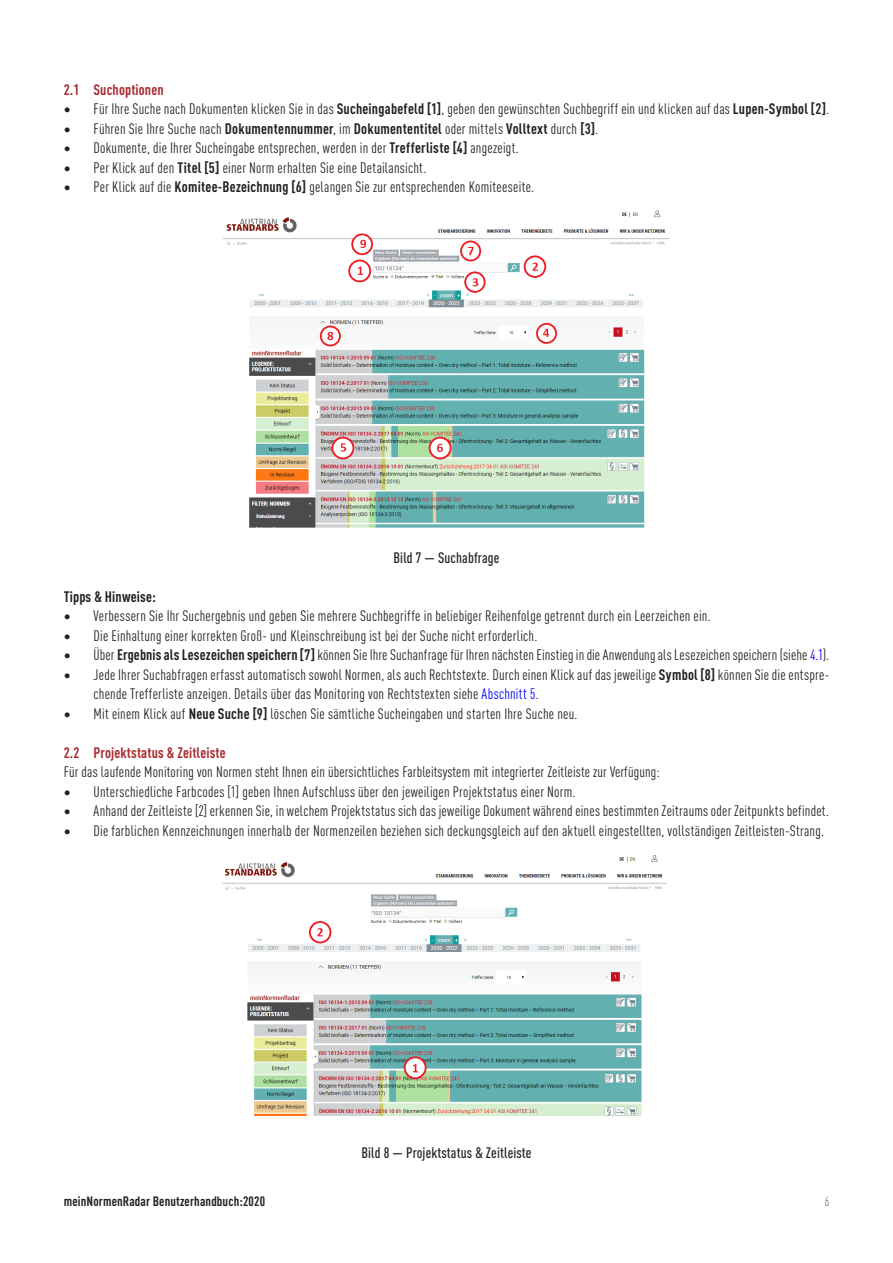
<style>
.page{position:relative;width:893px;height:1263px;background:#fff}
.page>*{position:absolute;margin:0;border:0;box-sizing:border-box;transform-origin:0 0}
.List_Continue{font:condensed 15px/19.5px "DINOT";letter-spacing:.015em;color:#231f20}
.Body_Text{font:condensed 15px "DINOT";letter-spacing:.01em;color:#231f20}
.Figure_title{font:500 condensed 15px "DINOT";letter-spacing:.01em;color:#231f20}
.Heading_2{font:700 condensed 15px "DINOT";letter-spacing:.01em;color:#a72b30}
.Body_Text-2{font:700 condensed 15px "DINOT";letter-spacing:.01em;color:#231f20}
.t1{font:700 condensed 13.5px "DINOT";letter-spacing:.01em;color:#231f20}
.t2{font:300 condensed 13.5px "DINOT";color:#231f20}
.s1{font-weight:700}
.s2{color:#00f}
</style>
<div class="page">
<img style="left:224px;top:210px;width:445px;height:318px">
<img style="left:222px;top:855px;width:445px;height:261px">
<h2 class="Heading_2" style="left:64px;top:78px;width:101px">2.1 Suchoptionen</h2>
<p class="List_Continue" style="left:64px;top:98px;width:767px">• Für Ihre Suche nach Dokumenten klicken Sie in das <span class="s1">Sucheingabefeld [1]</span>, geben den gewünschten Suchbegriff ein und klicken auf das <span class="s1">Lupen-Symbol [2]</span>.</p>
<p class="List_Continue" style="left:64px;top:118px;width:536px">• Führen Sie Ihre Suche nach <span class="s1">Dokumentennummer</span>, im <span class="s1">Dokumententitel</span> oder mittels <span class="s1">Volltext</span> durch <span class="s1">[3]</span>.</p>
<p class="List_Continue" style="left:64px;top:137px;width:457px">• Dokumente, die Ihrer Sucheingabe entsprechen, werden in der <span class="s1">Trefferliste [4]</span> angezeigt.</p>
<p class="List_Continue" style="left:64px;top:157px;width:364px">• Per Klick auf den <span class="s1">Titel [5]</span> einer Norm erhalten Sie eine Detailansicht.</p>
<p class="List_Continue" style="left:64px;top:176px;width:472px">• Per Klick auf die <span class="s1">Komitee-Bezeichnung [6]</span> gelangen Sie zur entsprechenden Komiteeseite.</p>
<p class="Figure_title" style="left:393px;top:547px;width:108px">Bild 7 — Suchabfrage</p>
<p class="Body_Text-2" style="left:64px;top:585px;width:94px">Tipps &amp; Hinweise:</p>
<p class="List_Continue" style="left:64px;top:605px;width:648px">• Verbessern Sie Ihr Suchergebnis und geben Sie mehrere Suchbegriffe in beliebiger Reihenfolge getrennt durch ein Leerzeichen ein.</p>
<p class="List_Continue" style="left:64px;top:625px;width:475px">• Die Einhaltung einer korrekten Groß- und Kleinschreibung ist bei der Suche nicht erforderlich.</p>
<p class="List_Continue" style="left:64px;top:644px;width:767px">• Über <span class="s1">Ergebnis als Lesezeichen speichern [7]</span> können Sie Ihre Suchanfrage für Ihren nächsten Einstieg in die Anwendung als Lesezeichen speichern (siehe <span class="s2">4.1</span>).</p>
<p class="List_Continue" style="left:94px;top:664px;width:737px;text-indent:-30px">• Jede Ihrer Suchabfragen erfasst automatisch sowohl Normen, als auch Rechtstexte. Durch einen Klick auf das jeweilige <span class="s1">Symbol [8]</span> können Sie die entspre&shy;chende Trefferliste anzeigen. Details über das Monitoring von Rechtstexten siehe <span class="s2">Abschnitt 5</span>.</p>
<p class="List_Continue" style="left:64px;top:703px;width:515px">• Mit einem Klick auf <span class="s1">Neue Suche [9]</span> löschen Sie sämtliche Sucheingaben und starten Ihre Suche neu.</p>
<h2 class="Heading_2" style="left:64px;top:741px;width:163px">2.2 Projektstatus &amp; Zeitleiste</h2>
<p class="Body_Text" style="left:64px;top:762px;width:598px">Für das laufende Monitoring von Normen steht Ihnen ein übersichtliches Farbleitsystem mit integrierter Zeitleiste zur Verfügung:</p>
<p class="List_Continue" style="left:64px;top:781px;width:513px">• Unterschiedliche Farbcodes [1] geben Ihnen Aufschluss über den jeweiligen Projektstatus einer Norm.</p>
<p class="List_Continue" style="left:64px;top:800px;width:767px">• Anhand der Zeitleiste [2] erkennen Sie, in welchem Projektstatus sich das jeweilige Dokument während eines bestimmten Zeitraums oder Zeitpunkts befindet.</p>
<p class="List_Continue" style="left:64px;top:820px;width:762px">• Die farblichen Kennzeichnungen innerhalb der Normenzeilen beziehen sich deckungsgleich auf den aktuell eingestellten, vollständigen Zeitleisten-Strang.</p>
<p class="Figure_title" style="left:361px;top:1142px;width:172px">Bild 8 — Projektstatus &amp; Zeitleiste</p>
<p class="t1" style="left:64px;top:1192px;width:203px">meinNormenRadar Benutzerhandbuch:2020</p>
<p class="t2" style="left:825px;top:1193px;width:6px">6</p>
</div>
